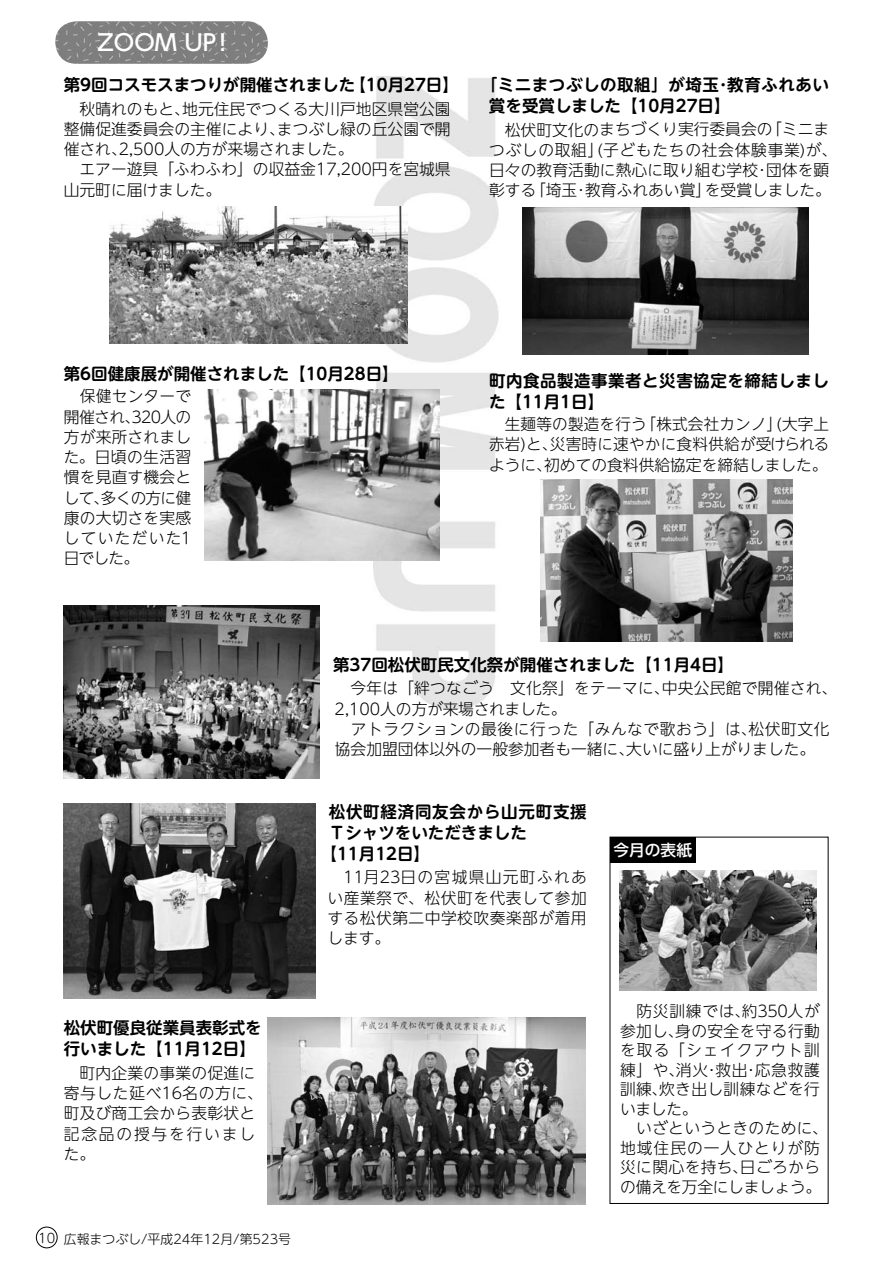
<style>
.page{position:relative;width:893px;height:1263px;background:#fff}
.page>*{position:absolute;margin:0;border:0;box-sizing:border-box;transform-origin:0 0}
.t1{font:500 22.5px "UD Shin Go Pro";color:#fff}
.t2{font:700 16.5px/21px "UD Shin M Go Pro De";color:#000}
.t3{font:700 16.5px/21px "UD Shin M Go Pro De";letter-spacing:.035em;color:#000}
.t4{font:700 16.5px/21px "UD Shin M Go Pro De";letter-spacing:.03em;color:#000}
.t5{font:700 16.5px "UD Shin M Go Pro De";letter-spacing:.045em;color:#000}
.t6{font:300 15.75px/20.2px "UD Shin Go NT Pro";letter-spacing:.015em;color:#000;text-align:justify}
.t7{font:500 15.75px "UD Shin Go Pro";color:#fff}
.t8{font:300 12.9px "UD Shin M Go Pro";color:#000}
.s1{font-family:"UD Shin M Go Pro"}
</style>
<div class="page">
<div style="left:36px;top:1227px;width:21px;height:21px;border:1px solid #000;border-radius:50%"></div>
<img style="left:374px;top:77px;width:125px;height:632px">
<img style="left:55px;top:21px;width:213px;height:43px">
<div style="left:610px;top:837px;width:85px;height:25px;background:#000"></div>
<img style="left:619px;top:870px;width:197px;height:120px">
<img style="left:110px;top:206px;width:297px;height:137px">
<img style="left:204px;top:390px;width:235px;height:171px">
<img style="left:64px;top:803px;width:251px;height:196px">
<img style="left:64px;top:605px;width:255px;height:173px">
<img style="left:268px;top:1018px;width:318px;height:187px">
<img style="left:540px;top:479px;width:253px;height:162px">
<img style="left:523px;top:207px;width:285px;height:148px">
<h1 class="t1" style="left:97px;top:24px;width:130px">ZOOM UP!</h1>
<p class="t2" style="left:64px;top:73px;width:397px">第9回コスモスまつりが開催されました【10月27日】</p>
<p class="t6" style="left:64px;top:98px;width:388px;text-indent:16px">秋晴れのもと､地元住民でつくる大川戸地区県営公園整備促進委員会の主催により､まつぶし緑の丘公園で開催され､<span class="s1">2,500</span>人の方が来場されました。</p>
<p class="t6" style="left:64px;top:159px;width:388px;text-indent:16px">エアー遊具「ふわふわ」の収益金<span class="s1">17,200</span>円を宮城県山元町に届けました。</p>
<p class="t3" style="left:489px;top:74px;width:342px;text-indent:-8px">「ミニまつぶしの取組」が埼玉･教育ふれあい賞を受賞しました【10月27日】</p>
<p class="t6" style="left:489px;top:119px;width:343px;text-indent:16px">松伏町文化のまちづくり実行委員会の「ミニまつぶしの取組」<span class="s1">(</span>子どもたちの社会体験事業<span class="s1">)</span>が､日々の教育活動に熱心に取り組む学校･団体を顕彰する「埼玉･教育ふれあい賞」を受賞しました。</p>
<p class="t2" style="left:64px;top:363px;width:336px">第6回健康展が開催されました【10月28日】</p>
<p class="t6" style="left:64px;top:386px;width:129px;text-indent:16px">保健センターで開催され､<span class="s1">320</span>人の方が来所されました。日頃の生活習慣を見直す機会として､多くの方に健康の大切さを実感していただいた<span class="s1">1</span>日でした。</p>
<p class="t4" style="left:489px;top:369px;width:342px">町内食品製造事業者と災害協定を締結しました【11月1日】</p>
<p class="t6" style="left:489px;top:413px;width:342px;text-indent:16px">生麺等の製造を行う「株式会社カンノ」<span class="s1">(</span>大字上赤岩<span class="s1">)</span>と、災害時に速やかに食料供給が受けられるように､初めての食料供給協定を締結しました。</p>
<p class="t2" style="left:333px;top:653px;width:402px">第37回松伏町民文化祭が開催されました【11月4日】</p>
<p class="t6" style="left:335px;top:678px;width:496px;text-indent:16px">今年は「絆つなごう 文化祭」をテーマに､中央公民館で開催され､<br><span class="s1">2,100</span>人の方が来場されました。</p>
<p class="t6" style="left:335px;top:718px;width:496px;text-indent:16px">アトラクションの最後に行った「みんなで歌おう」は､松伏町文化協会加盟団体以外の一般参加者も一緒に､大いに盛り上がりました。</p>
<p class="t2" style="left:64px;top:1016px;width:199px">松伏町優良従業員表彰式を行いました【11月12日】</p>
<p class="t6" style="left:64px;top:1062px;width:193px;text-indent:16px">町内企業の事業の促進に寄与した延べ<span class="s1">16</span>名の方に､町及び商工会から表彰状と記念品の授与を行いました。</p>
<p class="t8" style="left:38px;top:1229px;width:254px">10 広報まつぶし/平成24年12月/第523号</p>
<p class="t5" style="left:329px;top:798px;width:259px">松伏町経済同友会から山元町支援</p>
<p class="t2" style="left:329px;top:821px;width:200px">Ｔシャツをいただきました</p>
<p class="t2" style="left:321px;top:842px;width:111px">【11月12日】</p>
<p class="t6" style="left:327px;top:867px;width:261px;text-indent:16px"><span class="s1">11</span>月<span class="s1">23</span>日の宮城県山元町ふれあい産業祭で、松伏町を代表して参加する松伏第二中学校吹奏楽部が着用します。</p>
<p class="t7" style="left:613px;top:837px;width:80px">今月の表紙</p>
<p class="t6" style="left:620px;top:1001px;width:201px;line-height:19.5px;text-indent:16px">防災訓練では､約<span class="s1">350</span>人が参加し､身の安全を守る行動を取る「シェイクアウト訓練」や､消火･救出･応急救護訓練､炊き出し訓練などを行いました。</p>
<p class="t6" style="left:620px;top:1118px;width:209px;line-height:19.5px;text-align:left;text-indent:16px">いざというときのために、地域住民の一人ひとりが防災に関心を持ち､日ごろからの備えを万全にしましょう。</p>
</div>
